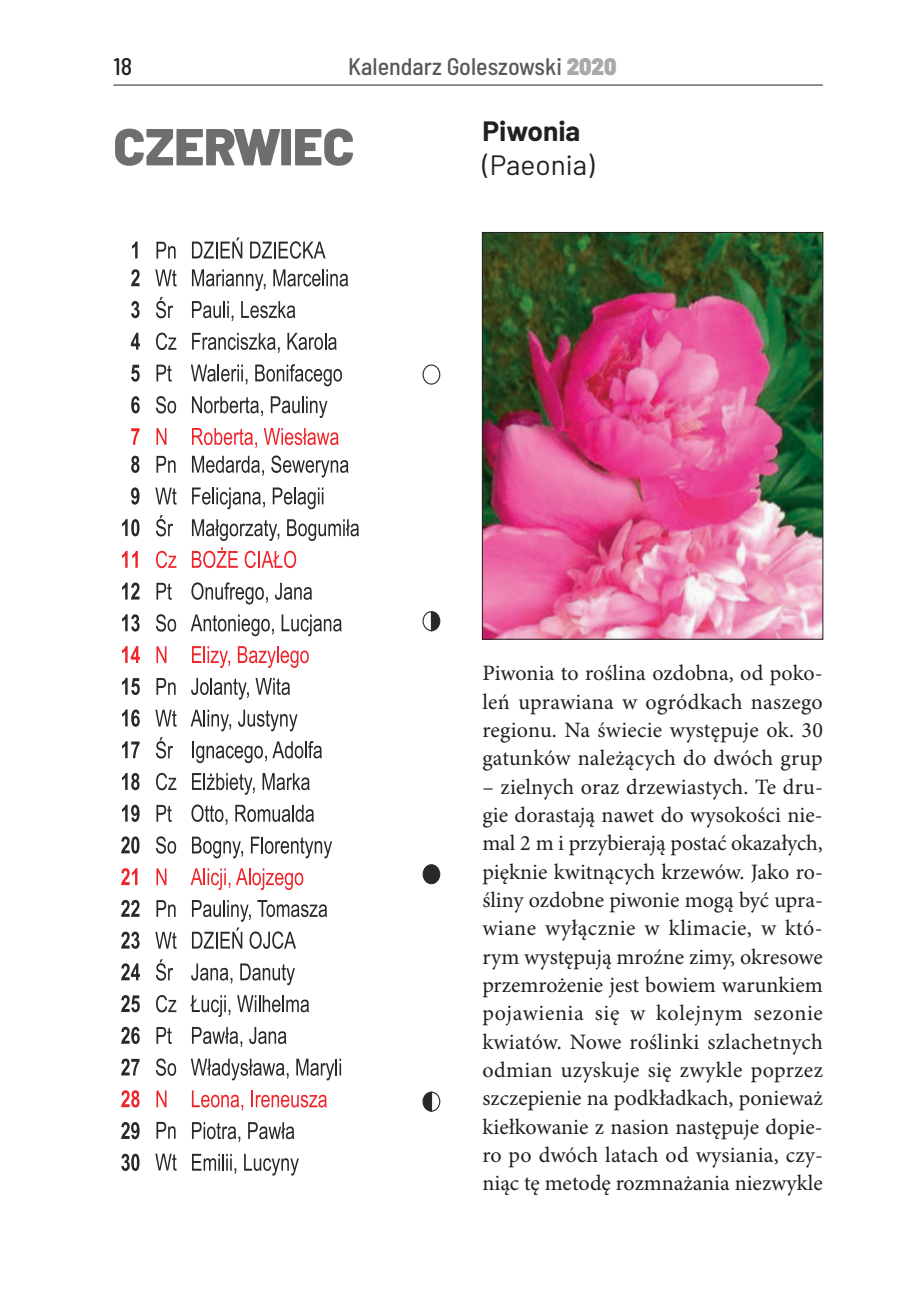
<style>
.page{position:relative;width:908px;height:1304px;background:#fff}
.page>*{position:absolute;margin:0;border:0;box-sizing:border-box;transform-origin:0 0}
.t1{font:900 52px "Barlow";color:#6c6e70}
.t2{font:28px "Barlow";color:#221f1f}
.t3{font:700 28px "Barlow";color:#221f1f}
.t4{font:500 semi-condensed 24px "Barlow";color:#57585a}
.t5{font:500 semi-condensed 24px "Barlow";color:#221f1f}
.t6{font:22px/28.4px "Minion Pro";letter-spacing:.005em;color:#221f1f;text-align:justify}
.s1{font-weight:900;color:#a7a9ab}
</style>
<div class="page">
<hr style="left:113px;top:85px;width:709px;height:1px;background:#221f1f">
<img style="left:484px;top:234px;width:336px;height:403px">
<div style="left:482px;top:232px;width:340px;height:407px;border:1px solid #221f1f"></div>
<svg style="left:192px;top:237px;width:50px;height:21px"></svg>
<svg style="left:250px;top:241px;width:75px;height:18px"></svg>
<svg style="left:192px;top:269px;width:73px;height:22px"></svg>
<svg style="left:273px;top:269px;width:75px;height:17px"></svg>
<svg style="left:192px;top:301px;width:41px;height:20px"></svg>
<svg style="left:241px;top:301px;width:54px;height:17px"></svg>
<svg style="left:192px;top:456px;width:72px;height:20px"></svg>
<svg style="left:271px;top:455px;width:77px;height:23px"></svg>
<svg style="left:192px;top:428px;width:65px;height:20px"></svg>
<svg style="left:263px;top:428px;width:75px;height:17px"></svg>
<svg style="left:192px;top:396px;width:71px;height:20px"></svg>
<svg style="left:271px;top:396px;width:56px;height:22px"></svg>
<svg style="left:191px;top:365px;width:56px;height:20px"></svg>
<svg style="left:255px;top:364px;width:87px;height:22px"></svg>
<svg style="left:192px;top:333px;width:87px;height:20px"></svg>
<svg style="left:287px;top:333px;width:49px;height:17px"></svg>
<svg style="left:192px;top:487px;width:73px;height:22px"></svg>
<svg style="left:272px;top:487px;width:51px;height:22px"></svg>
<svg style="left:192px;top:519px;width:87px;height:22px"></svg>
<svg style="left:287px;top:519px;width:72px;height:22px"></svg>
<svg style="left:191px;top:678px;width:58px;height:22px"></svg>
<svg style="left:255px;top:678px;width:35px;height:17px"></svg>
<svg style="left:192px;top:646px;width:38px;height:22px"></svg>
<svg style="left:238px;top:646px;width:71px;height:22px"></svg>
<svg style="left:190px;top:614px;width:84px;height:22px"></svg>
<svg style="left:281px;top:614px;width:60px;height:22px"></svg>
<svg style="left:191px;top:582px;width:77px;height:22px"></svg>
<svg style="left:275px;top:583px;width:37px;height:17px"></svg>
<svg style="left:190px;top:710px;width:41px;height:21px"></svg>
<svg style="left:238px;top:710px;width:59px;height:21px"></svg>
<svg style="left:192px;top:741px;width:130px;height:22px"></svg>
<svg style="left:192px;top:547px;width:46px;height:21px"></svg>
<svg style="left:244px;top:551px;width:52px;height:17px"></svg>
<svg style="left:190px;top:868px;width:40px;height:22px"></svg>
<svg style="left:236px;top:868px;width:67px;height:22px"></svg>
<svg style="left:192px;top:837px;width:51px;height:21px"></svg>
<svg style="left:251px;top:837px;width:81px;height:21px"></svg>
<svg style="left:192px;top:773px;width:62px;height:22px"></svg>
<svg style="left:262px;top:773px;width:47px;height:17px"></svg>
<svg style="left:191px;top:805px;width:36px;height:20px"></svg>
<svg style="left:235px;top:805px;width:79px;height:17px"></svg>
<svg style="left:191px;top:963px;width:41px;height:21px"></svg>
<svg style="left:240px;top:963px;width:55px;height:22px"></svg>
<svg style="left:192px;top:900px;width:135px;height:49px"></svg>
<svg style="left:192px;top:1122px;width:48px;height:20px"></svg>
<svg style="left:248px;top:1122px;width:46px;height:17px"></svg>
<svg style="left:192px;top:1090px;width:51px;height:21px"></svg>
<svg style="left:251px;top:1090px;width:76px;height:17px"></svg>
<svg style="left:191px;top:1059px;width:97px;height:21px"></svg>
<svg style="left:296px;top:1059px;width:45px;height:21px"></svg>
<svg style="left:192px;top:1027px;width:50px;height:20px"></svg>
<svg style="left:249px;top:1027px;width:37px;height:17px"></svg>
<svg style="left:190px;top:995px;width:40px;height:22px"></svg>
<svg style="left:237px;top:995px;width:72px;height:17px"></svg>
<svg style="left:192px;top:1154px;width:44px;height:20px"></svg>
<svg style="left:244px;top:1154px;width:55px;height:22px"></svg>
<svg style="left:132px;top:241px;width:5px;height:17px"></svg>
<svg style="left:131px;top:269px;width:8px;height:17px"></svg>
<svg style="left:131px;top:301px;width:8px;height:17px"></svg>
<svg style="left:131px;top:333px;width:9px;height:17px"></svg>
<svg style="left:131px;top:365px;width:9px;height:17px"></svg>
<svg style="left:131px;top:396px;width:9px;height:17px"></svg>
<svg style="left:131px;top:428px;width:8px;height:17px"></svg>
<svg style="left:131px;top:456px;width:8px;height:17px"></svg>
<svg style="left:131px;top:487px;width:8px;height:18px"></svg>
<svg style="left:122px;top:519px;width:17px;height:17px"></svg>
<svg style="left:122px;top:551px;width:16px;height:17px"></svg>
<svg style="left:122px;top:583px;width:17px;height:17px"></svg>
<svg style="left:122px;top:614px;width:17px;height:18px"></svg>
<svg style="left:122px;top:646px;width:18px;height:17px"></svg>
<svg style="left:122px;top:678px;width:18px;height:17px"></svg>
<svg style="left:122px;top:709px;width:18px;height:18px"></svg>
<svg style="left:122px;top:741px;width:17px;height:17px"></svg>
<svg style="left:122px;top:773px;width:17px;height:17px"></svg>
<svg style="left:122px;top:805px;width:17px;height:17px"></svg>
<svg style="left:121px;top:836px;width:18px;height:18px"></svg>
<svg style="left:121px;top:868px;width:16px;height:17px"></svg>
<svg style="left:121px;top:900px;width:18px;height:17px"></svg>
<svg style="left:121px;top:932px;width:18px;height:17px"></svg>
<svg style="left:121px;top:963px;width:19px;height:17px"></svg>
<svg style="left:121px;top:995px;width:19px;height:17px"></svg>
<svg style="left:121px;top:1027px;width:19px;height:17px"></svg>
<svg style="left:121px;top:1059px;width:18px;height:16px"></svg>
<svg style="left:121px;top:1090px;width:18px;height:17px"></svg>
<svg style="left:121px;top:1122px;width:18px;height:17px"></svg>
<svg style="left:121px;top:1154px;width:18px;height:17px"></svg>
<svg style="left:155px;top:269px;width:21px;height:17px"></svg>
<svg style="left:156px;top:297px;width:17px;height:21px"></svg>
<svg style="left:156px;top:333px;width:20px;height:17px"></svg>
<svg style="left:156px;top:365px;width:16px;height:17px"></svg>
<svg style="left:156px;top:396px;width:20px;height:17px"></svg>
<svg style="left:156px;top:242px;width:19px;height:17px"></svg>
<svg style="left:156px;top:428px;width:10px;height:17px"></svg>
<svg style="left:155px;top:488px;width:21px;height:17px"></svg>
<svg style="left:156px;top:515px;width:17px;height:21px"></svg>
<svg style="left:156px;top:551px;width:20px;height:17px"></svg>
<svg style="left:156px;top:583px;width:16px;height:17px"></svg>
<svg style="left:156px;top:614px;width:20px;height:18px"></svg>
<svg style="left:156px;top:456px;width:19px;height:17px"></svg>
<svg style="left:156px;top:646px;width:10px;height:17px"></svg>
<svg style="left:155px;top:710px;width:21px;height:17px"></svg>
<svg style="left:156px;top:737px;width:17px;height:22px"></svg>
<svg style="left:156px;top:773px;width:20px;height:17px"></svg>
<svg style="left:156px;top:805px;width:16px;height:17px"></svg>
<svg style="left:156px;top:836px;width:20px;height:18px"></svg>
<svg style="left:156px;top:678px;width:19px;height:17px"></svg>
<svg style="left:156px;top:868px;width:10px;height:17px"></svg>
<svg style="left:155px;top:932px;width:21px;height:17px"></svg>
<svg style="left:155px;top:1154px;width:21px;height:17px"></svg>
<svg style="left:156px;top:959px;width:17px;height:22px"></svg>
<svg style="left:156px;top:995px;width:20px;height:17px"></svg>
<svg style="left:156px;top:1027px;width:16px;height:17px"></svg>
<svg style="left:156px;top:1058px;width:20px;height:18px"></svg>
<svg style="left:156px;top:900px;width:19px;height:17px"></svg>
<svg style="left:156px;top:1122px;width:19px;height:17px"></svg>
<div style="left:422px;top:364px;width:18px;height:21px;border:1px solid #2b2829;border-radius:50%"></div>
<svg style="left:422px;top:611px;width:18px;height:21px"></svg>
<div style="left:423px;top:865px;width:16px;height:19px;background:#2b2829;border-radius:50%"></div>
<div style="left:422px;top:864px;width:18px;height:20px;border:1px solid #2b2829;border-radius:50%"></div>
<svg style="left:422px;top:1091px;width:18px;height:21px"></svg>
<svg style="left:156px;top:1090px;width:10px;height:17px"></svg>
<p class="t5" style="left:113px;top:53px;width:20px">18</p>
<p class="t4" style="left:348px;top:53px;width:269px">Kalendarz Goleszowski <span class="s1">2020</span></p>
<h1 class="t1" style="left:113px;top:117px;width:242px">CZERWIEC</h1>
<p class="t3" style="left:482px;top:116px;width:99px">Piwonia</p>
<p class="t2" style="left:482px;top:154px;width:113px">(Paeonia)</p>
<p class="t6" style="left:482px;top:660px;width:342px">Piwonia to roślina ozdobna, od poko&shy;leń uprawiana w ogródkach naszego regionu. Na świecie występuje ok. 30 gatunków należących do dwóch grup</p>
<p class="t6" style="left:482px;top:773px;width:342px">– zielnych oraz drzewiastych. Te dru&shy;gie dorastają nawet do wysokości nie&shy;mal 2 m i przybierają postać okazałych, pięknie kwitnących krzewów. Jako ro&shy;śliny ozdobne piwonie mogą być upra&shy;wiane wyłącznie w klimacie, w któ&shy;rym występują mroźne zimy, okresowe przemrożenie jest bowiem warunkiem pojawienia się w kolejnym sezonie kwiatów. Nowe roślinki szlachetnych odmian uzyskuje się zwykle poprzez szczepienie na podkładkach, ponieważ kiełkowanie z nasion następuje dopie&shy;ro po dwóch latach od wysiania, czy&shy;niąc tę metodę rozmnażania niezwykle</p>
</div>
